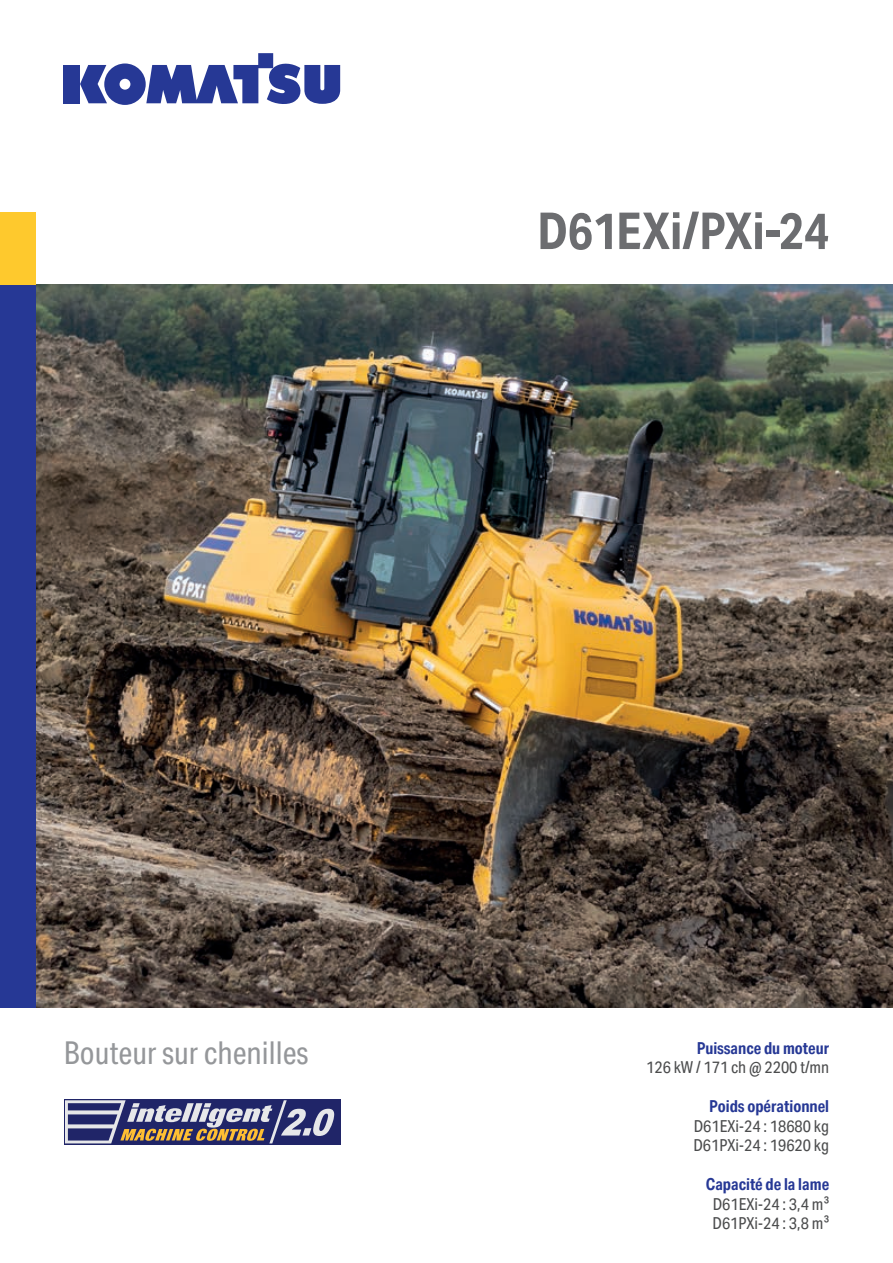
<style>
.page{position:relative;width:893px;height:1263px;background:#fff}
.page>*{position:absolute;margin:0;border:0;box-sizing:border-box;transform-origin:0 0}
.t1{font:700 51px "Aktiv Grotesk Cd";letter-spacing:-.005em;color:#6c6d70}
.t2{font:31.5px "Aktiv Grotesk Cd";color:#95979a}
.t3{font:16.5px/19.5px "Aktiv Grotesk Cd";color:#4b4c4d}
.t4{font:700 16.5px "Aktiv Grotesk Cd";color:#263895}
</style>
<div class="page">
<div style="left:64px;top:1099px;width:276px;height:45px;background:#202568"></div>
<svg style="left:65px;top:1100px;width:269px;height:43px"></svg>
<img style="left:36px;top:285px;width:857px;height:723px">
<div style="left:64px;top:65px;width:16px;height:38px;background:#263895"></div>
<svg style="left:80px;top:53px;width:260px;height:52px"></svg>
<div style="left:0;top:213px;width:36px;height:85px;background:#fec92d"></div>
<div style="left:0;top:285px;width:36px;height:723px;background:#263895"></div>
<h1 class="t1" style="left:537px;top:202px;width:294px">D61EXi/PXi-24</h1>
<h2 class="t2" style="left:64px;top:1035px;width:246px">Bouteur sur chenilles</h2>
<p class="t4" style="left:697px;top:1038px;width:134px">Puissance du moteur</p>
<p class="t3" style="left:646px;top:1058px;width:185px">126 kW / 171 ch @ 2200 t/mn</p>
<p class="t4" style="left:709px;top:1097px;width:121px">Poids opérationnel</p>
<p class="t3" style="left:693px;top:1116px;width:137px">D61EXi-24 : 18680 kg<br>D61PXi-24 : 19620 kg</p>
<p class="t4" style="left:706px;top:1175px;width:125px">Capacité de la lame</p>
<p class="t3" style="left:712px;top:1194px;width:118px">D61EXi-24 : 3,4 m³<br>D61PXi-24 : 3,8 m³</p>
</div>
